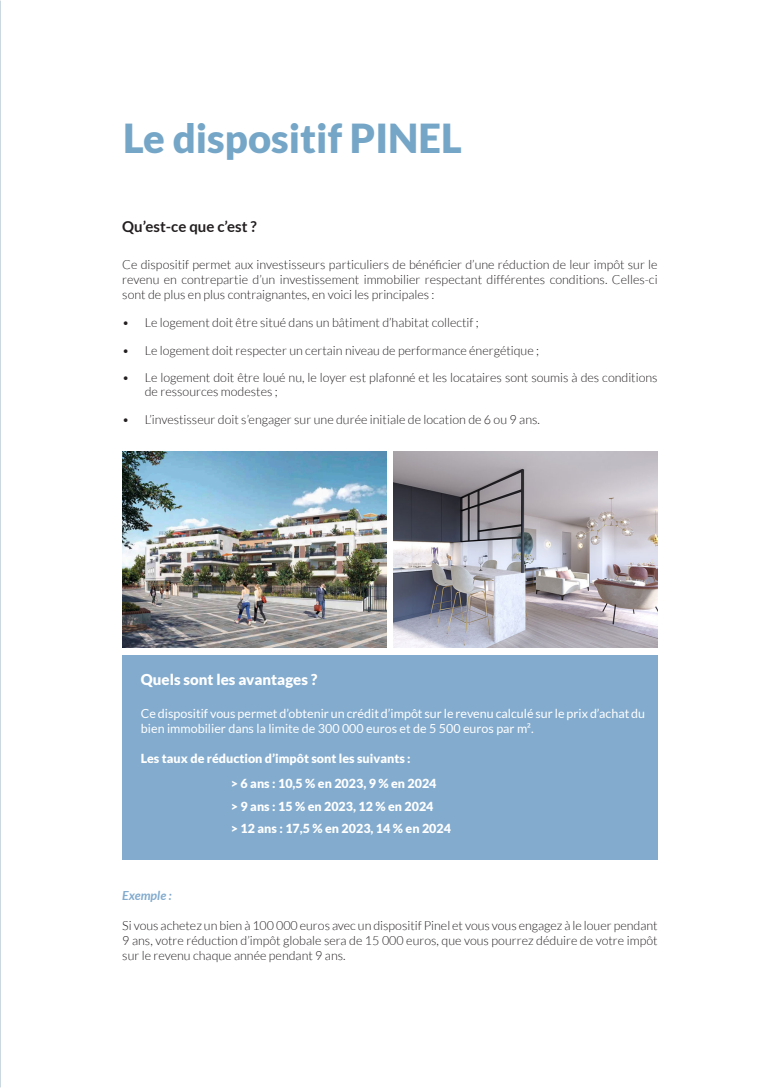
<style>
.page{position:relative;width:780px;height:1088px;background:#fff}
.page>*{position:absolute;margin:0;border:0;box-sizing:border-box;transform-origin:0 0}
.t1{font:900 40px "Lato";color:#75a6c7}
.t2{font:900 15px "Lato";color:#fff}
.t3{font:700 15px "Lato";color:#231f20}
.t4{font:300 12.5px/15px "Lato";color:#231f20;text-align:justify}
.t5{font:12.5px/15px "Lato";color:#fff}
.t6{font:900 12.5px/25px "Lato";color:#fff}
.t7{font:italic 700 12.5px "Lato";color:#82abce}
</style>
<div class="page">
<div style="left:122px;top:655px;width:535px;height:204px;background:#82abce"></div>
<img style="left:122px;top:452px;width:264px;height:196px">
<img style="left:393px;top:452px;width:264px;height:196px">
<h1 class="t1" style="left:123px;top:115px;width:340px">Le dispositif PINEL</h1>
<p class="t3" style="left:122px;top:218px;width:136px">Qu’est-ce que c’est ?</p>
<p class="t4" style="left:122px;top:257px;width:537px">Ce dispositif permet aux investisseurs particuliers de bénéficier d’une réduction de leur impôt sur le revenu en contrepartie d’un investissement immobilier respectant différentes conditions. Celles-ci sont de plus en plus contraignantes, en voici les principales :</p>
<p class="t4" style="left:122px;top:315px;width:358px">• Le logement doit être situé dans un bâtiment d’habitat collectif ;</p>
<p class="t4" style="left:122px;top:343px;width:418px">• Le logement doit respecter un certain niveau de performance énergétique ;</p>
<p class="t4" style="left:145px;top:371px;width:514px;line-height:13.8px;text-indent:-22px">• Le logement doit être loué nu, le loyer est plafonné et les locataires sont soumis à des conditions de ressources modestes ;</p>
<p class="t4" style="left:122px;top:412px;width:419px">• L’investisseur doit s’engager sur une durée initiale de location de 6 ou 9 ans.</p>
<p class="t2" style="left:141px;top:671px;width:178px">Quels sont les avantages ?</p>
<p class="t5" style="left:141px;top:706px;width:506px">Ce dispositif vous permet d’obtenir un crédit d’impôt sur le revenu calculé sur le prix d’achat du bien immobilier dans la limite de 300 000 euros et de 5 500 euros par m².</p>
<p class="t6" style="left:231px;top:746px;width:207px;text-indent:-90px">Les taux de réduction d’impôt sont les suivants :<br>&gt; 6 ans : 10,5 % en 2023, 9 % en 2024</p>
<p class="t6" style="left:231px;top:795px;width:221px;line-height:22.5px">&gt; 9 ans : 15 % en 2023, 12 % en 2024<br>&gt; 12 ans : 17,5 % en 2023, 14 % en 2024</p>
<p class="t7" style="left:122px;top:888px;width:51px">Exemple :</p>
<p class="t4" style="left:122px;top:918px;width:537px">Si vous achetez un bien à 100 000 euros avec un dispositif Pinel et vous vous engagez à le louer pendant 9 ans, votre réduction d’impôt globale sera de 15 000 euros, que vous pourrez déduire de votre impôt sur le revenu chaque année pendant 9 ans.</p>
</div>
